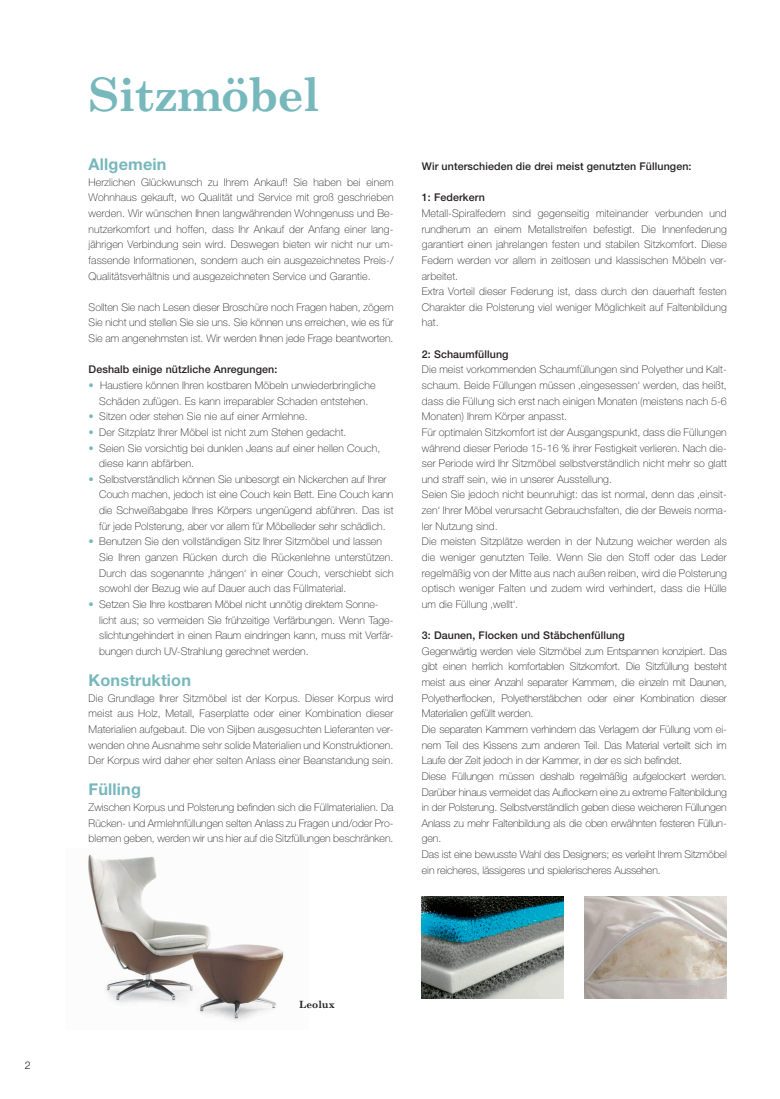
<style>
.page{position:relative;width:780px;height:1099px;background:#fff}
.page>*{position:absolute;margin:0;border:0;box-sizing:border-box;transform-origin:0 0}
.t1{font:700 46.25px "Century Schoolbook";letter-spacing:-.02em;color:#77b8bc}
.t2{font:700 16.25px "Helvetica Neue LT Pro";letter-spacing:.01em;color:#77b8bc}
.t3{font:100 10.62px/15.6px "Helvetica Neue LT Pro";letter-spacing:.01em;color:#231f20}
.t4{font:100 10.62px/15.6px "Helvetica Neue LT Pro";letter-spacing:-.01em;color:#231f20}
.t5{font:500 10.62px "Helvetica Neue LT Pro";letter-spacing:.01em;color:#231f20}
.t6{font:300 10.62px "Helvetica Neue LT Pro";color:#231f20}
.t7{font:700 10px "Century Schoolbook";color:#231f20}
.s1{color:#77b8bc}
</style>
<div class="page">
<img style="left:422px;top:896px;width:141px;height:102px">
<img style="left:585px;top:896px;width:141px;height:102px">
<img style="left:88px;top:854px;width:197px;height:167px">
<p class="t6" style="left:25px;top:1058px;width:7px">2</p>
<h1 class="t1" style="left:89px;top:66px;width:232px">Sitzmöbel</h1>
<h2 class="t2" style="left:89px;top:154px;width:79px">Allgemein</h2>
<p class="t3" style="left:89px;top:174px;width:306px;text-align:justify">Herzlichen Glückwunsch zu Ihrem Ankauf! Sie haben bei einem Wohnhaus gekauft, wo Qualität und Service mit groß geschrieben werden. Wir wünschen Ihnen langwährenden Wohngenuss und Be&shy;nutzerkomfort und hoffen, dass Ihr Ankauf der Anfang einer lang&shy;jährigen Verbindung sein wird. Deswegen bieten wir nicht nur um&shy;fassende Informationen, sondern auch ein ausgezeichnetes Preis-/ Qualitätsverhältnis und ausgezeichneten Service und Garantie.</p>
<p class="t3" style="left:89px;top:299px;width:306px;text-align:justify">Sollten Sie nach Lesen dieser Broschüre noch Fragen haben, zögern Sie nicht und stellen Sie sie uns. Sie können uns erreichen, wie es für Sie am angenehmsten ist. Wir werden Ihnen jede Frage beantworten.</p>
<p class="t5" style="left:89px;top:363px;width:190px">Deshalb einige nützliche Anregungen:</p>
<p class="t3" style="left:89px;top:377px;width:288px;text-align:center"><span class="s1">•</span> Haustiere können Ihren kostbaren Möbeln unwiederbringliche<br>Schäden zufügen. Es kann irreparabler Schaden entstehen.</p>
<p class="t3" style="left:89px;top:408px;width:220px"><span class="s1">•</span> Sitzen oder stehen Sie nie auf einer Armlehne.</p>
<p class="t3" style="left:89px;top:424px;width:259px"><span class="s1">•</span> Der Sitzplatz Ihrer Möbel ist nicht zum Stehen gedacht.</p>
<p class="t3" style="left:99px;top:440px;width:283px;text-indent:-11px"><span class="s1">•</span> Seien Sie vorsichtig bei dunklen Jeans auf einer hellen Couch, diese kann abfärben.</p>
<p class="t3" style="left:99px;top:471px;width:296px;text-indent:-11px"><span class="s1">•</span> Selbstverständlich können Sie unbesorgt ein Nickerchen auf Ihrer Couch machen, jedoch ist eine Couch kein Bett. Eine Couch kann die Schweißabgabe Ihres Körpers ungenügend abführen. Das ist für jede Polsterung, aber vor allem für Möbelleder sehr schädlich.</p>
<p class="t3" style="left:99px;top:533px;width:296px;text-indent:-11px"><span class="s1">•</span> Benutzen Sie den vollständigen Sitz Ihrer Sitzmöbel und lassen Sie Ihren ganzen Rücken durch die Rückenlehne unterstützen.<br>Durch das sogenannte ‚hängen‘ in einer Couch, verschiebt sich sowohl der Bezug wie auf Dauer auch das Füllmaterial.</p>
<p class="t3" style="left:99px;top:596px;width:296px;text-indent:-11px"><span class="s1">•</span> Setzen Sie Ihre kostbaren Möbel nicht unnötig direktem Sonne&shy;licht aus; so vermeiden Sie frühzeitige Verfärbungen. Wenn Tage&shy;slichtungehindert in einen Raum eindringen kann, muss mit Verfär&shy;bungen durch UV-Strahlung gerechnet werden.</p>
<h2 class="t2" style="left:89px;top:670px;width:104px">Konstruktion</h2>
<p class="t3" style="left:89px;top:690px;width:306px;text-align:justify">Die Grundlage Ihrer Sitzmöbel ist der Korpus. Dieser Korpus wird meist aus Holz, Metall, Faserplatte oder einer Kombination dieser Materialien aufgebaut. Die von Sijben ausgesuchten Lieferanten ver&shy;wenden ohne Ausnahme sehr solide Materialien und Konstruktionen.<br>Der Korpus wird daher eher selten Anlass einer Beanstandung sein.</p>
<h2 class="t2" style="left:89px;top:779px;width:54px">Fülling</h2>
<p class="t3" style="left:89px;top:799px;width:306px;text-align:justify">Zwischen Korpus und Polsterung befinden sich die Füllmaterialien. Da Rücken- und Armlehnfüllungen selten Anlass zu Fragen und/oder Pro&shy;blemen geben, werden wir uns hier auf die Sitzfüllungen beschränken.</p>
<p class="t5" style="left:422px;top:160px;width:271px">Wir unterschieden die drei meist genutzten Füllungen:</p>
<p class="t5" style="left:422px;top:191px;width:64px">1: Federkern</p>
<p class="t3" style="left:422px;top:205px;width:306px">Metall-Spiralfedern sind gegenseitig miteinander verbunden und rundherum an einem Metallstreifen befestigt. Die Innenfederung garantiert einen jahrelangen festen und stabilen Sitzkomfort. Diese Federn werden vor allem in zeitlosen und klassischen Möbeln ver&shy;arbeitet.<br>Extra Vorteil dieser Federung ist, dass durch den dauerhaft festen Charakter die Polsterung viel weniger Möglichkeit auf Faltenbildung hat.</p>
<p class="t5" style="left:422px;top:347px;width:88px">2: Schaumfüllung</p>
<p class="t3" style="left:422px;top:361px;width:306px">Die meist vorkommenden Schaumfüllungen sind Polyether und Kalt&shy;schaum. Beide Füllungen müssen ‚eingesessen‘ werden, das heißt, dass die Füllung sich erst nach einigen Monaten (meistens nach 5-6<br>Monaten) Ihrem Körper anpasst.<br>Für optimalen Sitzkomfort ist der Ausgangspunkt, dass die Füllungen während dieser Periode 15-16 % ihrer Festigkeit verlieren. Nach die&shy;ser Periode wird Ihr Sitzmöbel selbstverständlich nicht mehr so glatt und straff sein, wie in unserer Ausstellung.<br>Seien Sie jedoch nicht beunruhigt: das ist normal, denn das ‚einsit&shy;zen‘ Ihrer Möbel verursacht Gebrauchsfalten, die der Beweis norma&shy;ler Nutzung sind.<br>Die meisten Sitzplätze werden in der Nutzung weicher werden als die weniger genutzten Teile. Wenn Sie den Stoff oder das Leder regelmäßig von der Mitte aus nach außen reiben, wird die Polsterung optisch weniger Falten und zudem wird verhindert, dass die Hülle um die Füllung ‚wellt‘.</p>
<p class="t5" style="left:422px;top:629px;width:204px">3: Daunen, Flocken und Stäbchenfüllung</p>
<p class="t4" style="left:422px;top:643px;width:306px">Gegenwärtig werden viele Sitzmöbel zum Entspannen konzipiert. Das gibt einen herrlich komfortablen Sitzkomfort. Die Sitzfüllung besteht meist aus einer Anzahl separater Kammern, die einzeln mit Daunen, Polyetherflocken, Polyetherstäbchen oder einer Kombination dieser Materialien gefüllt werden.<br>Die separaten Kammern verhindern das Verlagern der Füllung vom ei&shy;nem Teil des Kissens zum anderen Teil. Das Material verteilt sich im Laufe der Zeit jedoch in der Kammer, in der es sich befindet.<br>Diese Füllungen müssen deshalb regelmäßig aufgelockert werden.<br>Darüber hinaus vermeidet das Auflockern eine zu extreme Faltenbildung in der Polsterung. Selbstverständlich geben diese weicheren Füllungen Anlass zu mehr Faltenbildung als die oben erwähnten festeren Füllun&shy;gen.<br>Das ist eine bewusste Wahl des Designers; es verleiht Ihrem Sitzmöbel ein reicheres, lässigeres und spielerischeres Aussehen.</p>
<p class="t7" style="left:299px;top:998px;width:37px">Leolux</p>
</div>
